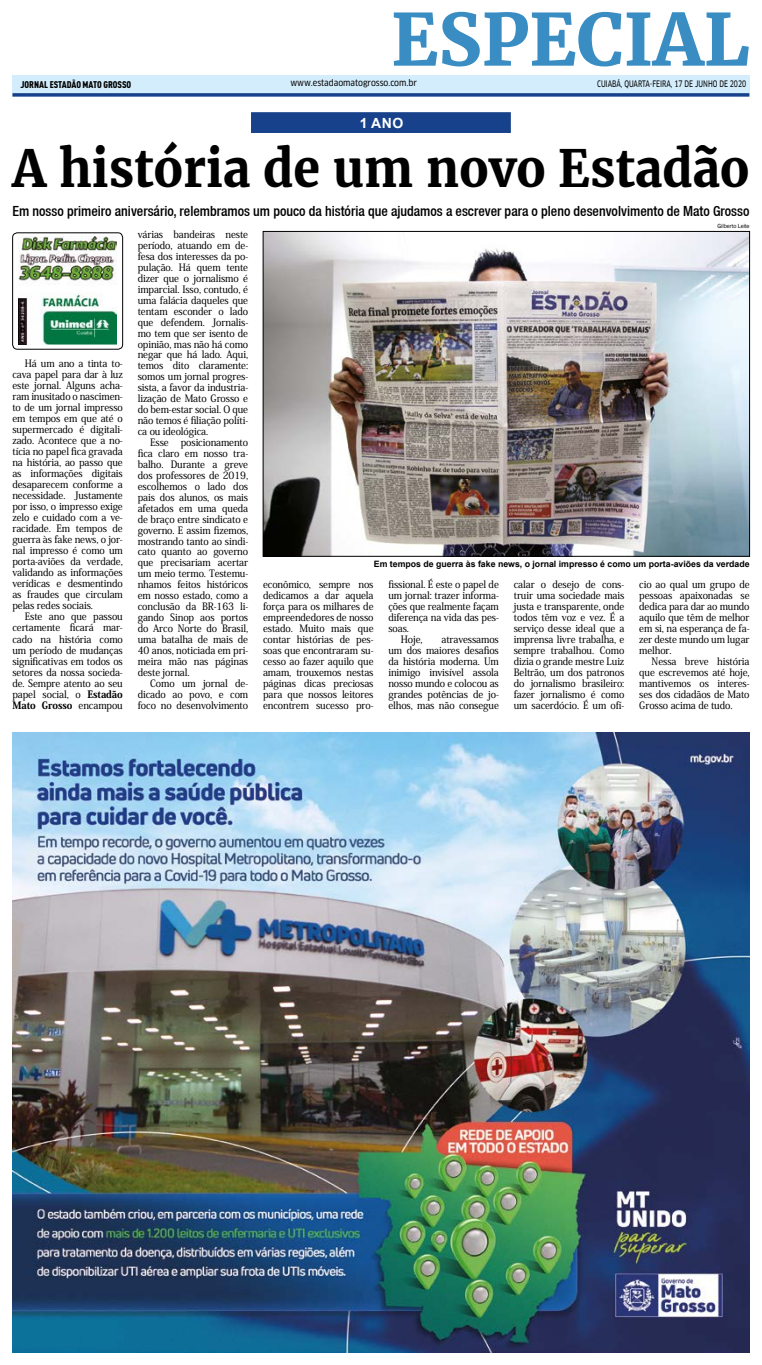
<style>
.page{position:relative;width:762px;height:1365px;background:#fff}
.page>*{position:absolute;margin:0;border:0;box-sizing:border-box;transform-origin:0 0}
.t1{font:700 71.58px "Merriweather";color:#3a8dc3}
.t2{font:700 50.75px "Merriweather";color:#000;scale:.95 1}
.t3{font:500 condensed 14px "Helvetica Neue";color:#000}
.t4{font:700 14px "Arial";color:#fff}
.t5{font:500 10.06px/10.9px "Koz Min Pro";letter-spacing:-.01em;color:#000;text-align:justify;scale:.95 1}
.t6{font:9.62px "DIN Cond Black Alternate";color:#000}
.t7{font:700 8.75px "Arial";color:#000}
.t8{font:8.75px "Clan OT Narrow News";color:#000;scale:.8 1}
.t9{font:8.75px "Clan OT Narrow News";color:#000}
.t10{font:6.12px "Franklin Gothic";letter-spacing:-.01em;color:#000;scale:.95 1}
.s1{font-weight:800}
</style>
<div class="page">
<div style="left:251px;top:112px;width:259px;height:21px;background:#17428b;border:1px solid #17428b"></div>
<img style="left:19px;top:237px;width:98px;height:107px">
<div style="left:12px;top:232px;width:111px;height:117px;border:1px solid #000;border-radius:5px"></div>
<div style="left:12px;top:76px;width:737px;height:17px;background:#d4edfc"></div>
<img style="left:12px;top:732px;width:737px;height:620px">
<img style="left:265px;top:233px;width:482px;height:321px">
<div style="left:263px;top:231px;width:486px;height:325px;border:1px solid #000"></div>
<svg style="left:12px;top:93px;width:737px;height:4px;background:#335899"></svg>
<h1 class="t1" style="left:391px;top:-5px;width:360px">ESPECIAL</h1>
<p class="t8" style="left:597px;top:79px;width:188px">CUIABÁ, QUARTA-FEIRA, 17 DE JUNHO DE 2020</p>
<p class="t6" style="left:21px;top:79px;width:112px">JORNAL ESTADÃO MATO GROSSO</p>
<p class="t9" style="left:290px;top:78px;width:128px">www.estadaomatogrosso.com.br</p>
<h3 class="t4" style="left:360px;top:113px;width:45px">1 ANO</h3>
<h2 class="t2" style="left:12px;top:137px;width:777px">A história de um novo Estadão</h2>
<p class="t10" style="left:717px;top:222px;width:35px">Gilberto Leite</p>
<h3 class="t3" style="left:12px;top:203px;width:738px">Em nosso primeiro aniversário, relembramos um pouco da história que ajudamos a escrever para o pleno desenvolvimento de Mato Grosso</h3>
<p class="t5" style="left:12px;top:357px;width:118px;text-indent:12px">Há um ano a tinta to&shy;cava papel para dar à luz este jornal. Alguns acha&shy;ram inusitado o nascimen&shy;to de um jornal impresso em tempos em que até o supermercado é digitali&shy;zado. Acontece que a no&shy;tícia no papel fica gravada na história, ao passo que as informações digitais desaparecem conforme a necessidade. Justamente por isso, o impresso exige zelo e cuidado com a ve&shy;racidade. Em tempos de guerra às fake news, o jor&shy;nal impresso é como um porta-aviões da verdade, validando as informações verídicas e desmentindo as fraudes que circulam pelas redes sociais.</p>
<p class="t5" style="left:12px;top:610px;width:118px;text-indent:12px">Este ano que passou certamente ficará mar&shy;cado na história como um período de mudanças significativas em todos os setores da nossa socieda&shy;de. Sempre atento ao seu papel social, o <span class="s1">Estadão Mato Grosso</span> encampou</p>
<p class="t5" style="left:138px;top:228px;width:118px">várias bandeiras neste período, atuando em de&shy;fesa dos interesses da po&shy;pulação. Há quem tente dizer que o jornalismo é imparcial. Isso, contudo, é uma falácia daqueles que tentam esconder o lado que defendem. Jornalis&shy;mo tem que ser isento de opinião, mas não há como negar que há lado. Aqui, temos dito claramente: somos um jornal progres&shy;sista, a favor da industria&shy;lização de Mato Grosso e do bem-estar social. O que não temos é filiação políti&shy;ca ou ideológica.</p>
<p class="t5" style="left:138px;top:436px;width:118px;text-indent:12px">Esse posicionamento fica claro em nosso tra&shy;balho. Durante a greve dos professores de 2019, escolhemos o lado dos pais dos alunos, os mais afetados em uma queda de braço entre sindicato e governo. E assim fizemos, mostrando tanto ao sindi&shy;cato quanto ao governo que precisariam acertar um meio termo. Testemu&shy;nhamos feitos históricos em nosso estado, como a conclusão da BR-163 li&shy;gando Sinop aos portos do Arco Norte do Brasil, uma batalha de mais de 40 anos, noticiada em pri&shy;meira mão nas páginas deste jornal.</p>
<p class="t5" style="left:138px;top:677px;width:118px;text-indent:12px">Como um jornal de&shy;dicado ao povo, e com foco no desenvolvimento</p>
<p class="t7" style="left:374px;top:557px;width:377px">Em tempos de guerra às fake news, o jornal impresso é como um porta-aviões da verdade</p>
<p class="t5" style="left:263px;top:578px;width:118px">econômico, sempre nos dedicamos a dar aquela força para os milhares de empreendedores de nosso estado. Muito mais que contar histórias de pes&shy;soas que encontraram su&shy;cesso ao fazer aquilo que amam, trouxemos nestas páginas dicas preciosas para que nossos leitores encontrem sucesso pro-</p>
<p class="t5" style="left:388px;top:578px;width:118px">fissional. É este o papel de</p>
<p class="t5" style="left:388px;top:589px;width:118px">um jornal: trazer informa-</p>
<p class="t5" style="left:388px;top:600px;width:118px">ções que realmente façam</p>
<p class="t5" style="left:388px;top:611px;width:118px">diferença na vida das pes-</p>
<p class="t5" style="left:388px;top:622px;width:23px">soas.</p>
<p class="t5" style="left:401px;top:633px;width:24px">Hoje,</p>
<p class="t5" style="left:388px;top:633px;width:118px;text-indent:53px">atravessamos um dos maiores desafios da história moderna. Um inimigo invisível assola nosso mundo e colocou as grandes potências de jo&shy;elhos, mas não consegue</p>
<p class="t5" style="left:513px;top:578px;width:118px">calar o desejo de cons&shy;truir uma sociedade mais justa e transparente, onde todos têm voz e vez. É a serviço desse ideal que a imprensa livre trabalha, e sempre trabalhou. Como dizia o grande mestre Luiz Beltrão, um dos patronos do jornalismo brasileiro: fazer jornalismo é como um sacerdócio. É um ofí-</p>
<p class="t5" style="left:639px;top:578px;width:118px">cio ao qual um grupo de pessoas apaixonadas se dedica para dar ao mundo aquilo que têm de melhor em si, na esperança de fa&shy;zer deste mundo um lugar melhor.</p>
<p class="t5" style="left:639px;top:655px;width:118px;text-indent:12px">Nessa breve história que escrevemos até hoje, mantivemos os interes&shy;ses dos cidadãos de Mato Grosso acima de tudo.</p>
</div>
